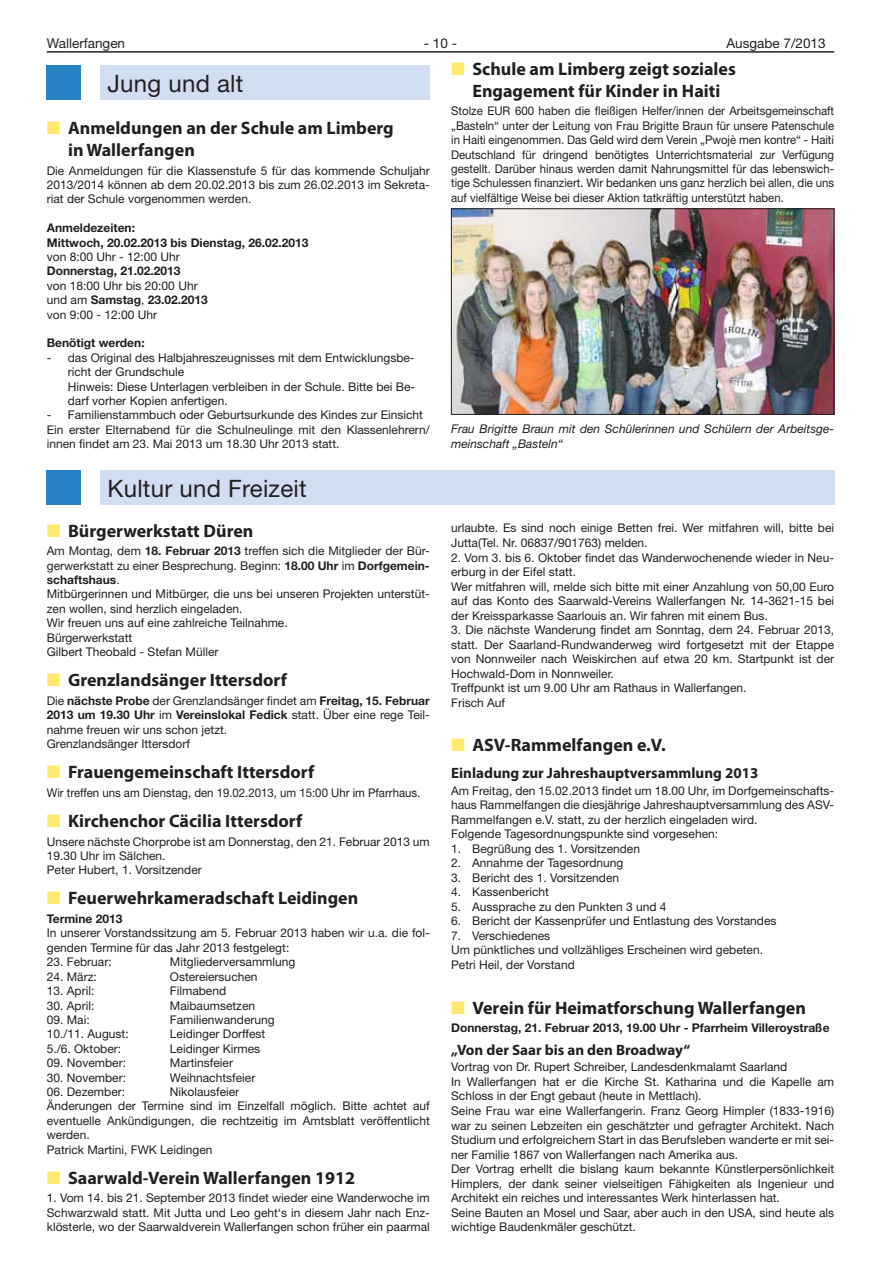
<style>
.page{position:relative;width:881px;height:1263px;background:#fff}
.page>*{position:absolute;margin:0;border:0;box-sizing:border-box;transform-origin:0 0}
.t1{font:24px "Lydnmk Kqdgkd Helvetica Neue";letter-spacing:.01em;color:#231f20}
.t2{font:24px "Ldgrrl Kqdgkd Helvetica Neue";letter-spacing:.01em;color:#231f20}
.t3{font:700 18px/21.6px "Myriad Pro";color:#231f20}
.t4{font:700 15px "Myriad Pro";color:#231f20}
.t5{font:13.5px "Helvetica Neue LT";color:#231f20}
.t6{font:12px/14.4px "Helvetica Neue LT";color:#231f20}
.t7{font:12px/14.4px "Helvetica Neue LT";color:#231f20;text-align:justify;scale:.95 1}
.t8{font:700 12px/14.4px "Helvetica Neue LT";color:#231f20}
.t9{font:italic 12px/14.4px "Helvetica Neue LT";color:#231f20}
.s1{color:#ffea6b}
.s2{font-weight:700}
</style>
<div class="page">
<hr style="left:47px;top:51px;width:786px;height:2px;background:#231f20">
<div style="left:47px;top:66px;width:34px;height:34px;background:#2783c5"></div>
<div style="left:100px;top:66px;width:329px;height:34px;background:#d1def1"></div>
<img style="left:453px;top:210px;width:378px;height:203px">
<div style="left:451px;top:208px;width:382px;height:207px;border:1px solid #231f20"></div>
<div style="left:47px;top:470px;width:34px;height:34px;background:#2783c5"></div>
<div style="left:100px;top:470px;width:733px;height:34px;background:#d1def1"></div>
<p class="t5" style="left:47px;top:35px;width:80px">Wallerfangen</p>
<p class="t5" style="left:424px;top:35px;width:35px">- 10 -</p>
<p class="t5" style="left:726px;top:35px;width:101px">Ausgabe 7/2013</p>
<h1 class="t2" style="left:107px;top:69px;width:137px">Jung und alt</h1>
<h2 class="t3" style="left:68px;top:117px;width:327px;text-indent:-21px"><span class="s1">■</span> Anmeldungen an der Schule am Limberg in Wallerfangen</h2>
<p class="t6" style="left:47px;top:163px;width:384px;text-align:justify">Die Anmeldungen für die Klassenstufe 5 für das kommende Schuljahr 2013/2014 können ab dem 20.02.2013 bis zum 26.02.2013 im Sekreta&shy;riat der Schule vorgenommen werden.</p>
<p class="t8" style="left:47px;top:220px;width:263px">Anmeldezeiten:<br>Mittwoch, 20.02.2013 bis Dienstag, 26.02.2013</p>
<p class="t6" style="left:47px;top:249px;width:134px">von 8:00 Uhr - 12:00 Uhr</p>
<p class="t8" style="left:47px;top:264px;width:135px">Donnerstag, 21.02.2013</p>
<p class="t6" style="left:47px;top:278px;width:162px">von 18:00 Uhr bis 20:00 Uhr und am <span class="s2">Samstag</span>, <span class="s2">23.02.2013 </span>von 9:00 - 12:00 Uhr</p>
<p class="t8" style="left:47px;top:336px;width:99px">Benötigt werden:</p>
<p class="t6" style="left:68px;top:350px;width:349px;text-indent:-21px">- das Original des Halbjahreszeugnisses mit dem Entwicklungsbe&shy;richt der Grundschule<br>Hinweis: Diese Unterlagen verbleiben in der Schule. Bitte bei Be&shy;darf vorher Kopien anfertigen.</p>
<p class="t6" style="left:47px;top:408px;width:384px">- Familienstammbuch oder Geburtsurkunde des Kindes zur Einsicht<br>Ein erster Elternabend für die Schulneulinge mit den Klassenlehrern/ innen findet am 23. Mai 2013 um 18.30 Uhr 2013 statt.</p>
<h2 class="t3" style="left:451px;top:58px;width:286px;text-align:center"><span class="s1">■</span> Schule am Limberg zeigt soziales<br>Engagement für Kinder in Haiti</h2>
<p class="t7" style="left:451px;top:104px;width:404px">Stolze EUR 600 haben die fleißigen Helfer/innen der Arbeitsgemeinschaft „Basteln“ unter der Leitung von Frau Brigitte Braun für unsere Patenschule in Haiti eingenommen. Das Geld wird dem Verein „Pwojè men kontre“ - Haiti Deutschland für dringend benötigtes Unterrichtsmaterial zur Verfügung gestellt. Darüber hinaus werden damit Nahrungsmittel für das lebenswich&shy;tige Schulessen finanziert. Wir bedanken uns ganz herzlich bei allen, die uns auf vielfältige Weise bei dieser Aktion tatkräftig unterstützt haben.</p>
<p class="t9" style="left:451px;top:422px;width:384px">Frau Brigitte Braun mit den Schülerinnen und Schülern der Arbeitsge&shy;meinschaft „Basteln“</p>
<h1 class="t1" style="left:107px;top:474px;width:201px">Kultur und Freizeit</h1>
<h2 class="t3" style="left:47px;top:519px;width:208px"><span class="s1">■</span> Bürgerwerkstatt Düren</h2>
<p class="t6" style="left:47px;top:544px;width:384px">Am Montag, dem <span class="s2">18. Februar 2013</span> treffen sich die Mitglieder der Bür&shy;gerwerkstatt zu einer Besprechung. Beginn: <span class="s2">18.00 Uhr</span> im <span class="s2">Dorfgemein&shy;schaftshaus</span>.<br>Mitbürgerinnen und Mitbürger, die uns bei unseren Projekten unterstüt&shy;zen wollen, sind herzlich eingeladen.<br>Wir freuen uns auf eine zahlreiche Teilnahme.<br>Bürgerwerkstatt<br>Gilbert Theobald - Stefan Müller</p>
<h2 class="t3" style="left:47px;top:669px;width:241px"><span class="s1">■</span> Grenzlandsänger Ittersdorf</h2>
<p class="t6" style="left:47px;top:693px;width:384px">Die <span class="s2">nächste Probe</span> der Grenzlandsänger findet am <span class="s2">Freitag, 15. Februar 2013 um 19.30 Uhr</span> im <span class="s2">Vereinslokal Fedick</span> statt. Über eine rege Teil&shy;nahme freuen wir uns schon jetzt.<br>Grenzlandsänger Ittersdorf</p>
<h2 class="t3" style="left:47px;top:761px;width:269px"><span class="s1">■</span> Frauengemeinschaft Ittersdorf</h2>
<p class="t7" style="left:47px;top:785px;width:394px">Wir treffen uns am Dienstag, den 19.02.2013, um 15:00 Uhr im Pfarrhaus.</p>
<h2 class="t3" style="left:47px;top:809px;width:257px"><span class="s1">■</span> Kirchenchor Cäcilia Ittersdorf</h2>
<p class="t6" style="left:47px;top:834px;width:384px">Unsere nächste Chorprobe ist am Donnerstag, den 21. Februar 2013 um<br>19.30 Uhr im Sälchen.<br>Peter Hubert, 1. Vorsitzender</p>
<h2 class="t3" style="left:47px;top:887px;width:313px"><span class="s1">■</span> Feuerwehrkameradschaft Leidingen</h2>
<p class="t8" style="left:47px;top:911px;width:77px">Termine 2013</p>
<p class="t6" style="left:47px;top:926px;width:384px">In unserer Vorstandssitzung am 5. Februar 2013 haben wir u.a. die fol&shy;genden Termine für das Jahr 2013 festgelegt:</p>
<p class="t6" style="left:47px;top:955px;width:66px">23. Februar:</p>
<p class="t6" style="left:170px;top:955px;width:127px">Mitgliederversammlung</p>
<p class="t6" style="left:47px;top:969px;width:52px">24. März:</p>
<p class="t6" style="left:170px;top:969px;width:89px">Ostereiersuchen</p>
<p class="t6" style="left:47px;top:983px;width:49px">13. April:</p>
<p class="t6" style="left:170px;top:983px;width:58px">Filmabend</p>
<p class="t6" style="left:47px;top:998px;width:49px">30. April:</p>
<p class="t6" style="left:170px;top:998px;width:87px">Maibaumsetzen</p>
<p class="t6" style="left:47px;top:1012px;width:44px">09. Mai:</p>
<p class="t6" style="left:170px;top:1012px;width:106px">Familienwanderung</p>
<p class="t6" style="left:47px;top:1027px;width:83px">10./11. August:</p>
<p class="t6" style="left:170px;top:1027px;width:97px">Leidinger Dorffest</p>
<p class="t6" style="left:47px;top:1041px;width:76px">5./6. Oktober:</p>
<p class="t6" style="left:170px;top:1041px;width:92px">Leidinger Kirmes</p>
<p class="t6" style="left:47px;top:1055px;width:81px">09. November:</p>
<p class="t6" style="left:170px;top:1055px;width:65px">Martinsfeier</p>
<p class="t6" style="left:47px;top:1070px;width:81px">30. November:</p>
<p class="t6" style="left:170px;top:1070px;width:87px">Weihnachtsfeier</p>
<p class="t6" style="left:47px;top:1084px;width:80px">06. Dezember:</p>
<p class="t6" style="left:47px;top:1084px;width:384px;text-indent:123px">Nikolausfeier<br>Änderungen der Termine sind im Einzelfall möglich. Bitte achtet auf eventuelle Ankündigungen, die rechtzeitig im Amtsblatt veröffentlicht werden.<br>Patrick Martini, FWK Leidingen</p>
<h2 class="t3" style="left:47px;top:1166px;width:310px"><span class="s1">■</span> Saarwald-Verein Wallerfangen 1912</h2>
<p class="t6" style="left:47px;top:1190px;width:384px;text-align:justify">1. Vom 14. bis 21. September 2013 findet wieder eine Wanderwoche im Schwarzwald statt. Mit Jutta und Leo geht‘s in diesem Jahr nach Enz&shy;klösterle, wo der Saarwaldverein Wallerfangen schon früher ein paarmal</p>
<p class="t6" style="left:451px;top:521px;width:384px">urlaubte. Es sind noch einige Betten frei. Wer mitfahren will, bitte bei<br>Jutta(Tel. Nr. 06837/901763) melden.</p>
<p class="t6" style="left:451px;top:550px;width:384px">2. Vom 3. bis 6. Oktober findet das Wanderwochenende wieder in Neu&shy;erburg in der Eifel statt.<br>Wer mitfahren will, melde sich bitte mit einer Anzahlung von 50,00 Euro auf das Konto des Saarwald-Vereins Wallerfangen Nr. 14-3621-15 bei der Kreissparkasse Saarlouis an. Wir fahren mit einem Bus.</p>
<p class="t6" style="left:451px;top:622px;width:384px">3. Die nächste Wanderung findet am Sonntag, dem 24. Februar 2013, statt. Der Saarland-Rundwanderweg wird fortgesetzt mit der Etappe von Nonnweiler nach Weiskirchen auf etwa 20 km. Startpunkt ist der Hochwald-Dom in Nonnweiler.<br>Treffpunkt ist um 9.00 Uhr am Rathaus in Wallerfangen.<br>Frisch Auf</p>
<h2 class="t3" style="left:451px;top:734px;width:216px"><span class="s1">■</span> ASV-Rammelfangen e.V.</h2>
<p class="t4" style="left:451px;top:763px;width:308px">Einladung zur Jahreshauptversammlung 2013</p>
<p class="t6" style="left:451px;top:783px;width:384px">Am Freitag, den 15.02.2013 findet um 18.00 Uhr, im Dorfgemeinschafts&shy;haus Rammelfangen die diesjährige Jahreshauptversammlung des ASV-Rammelfangen e.V. statt, zu der herzlich eingeladen wird.<br>Folgende Tagesordnungspunkte sind vorgesehen:</p>
<p class="t6" style="left:451px;top:841px;width:190px">1. Begrüßung des 1. Vorsitzenden</p>
<p class="t6" style="left:451px;top:856px;width:174px">2. Annahme der Tagesordnung</p>
<p class="t6" style="left:451px;top:870px;width:169px">3. Bericht des 1. Vorsitzenden</p>
<p class="t6" style="left:451px;top:885px;width:99px">4. Kassenbericht</p>
<p class="t6" style="left:451px;top:899px;width:217px">5. Aussprache zu den Punkten 3 und 4</p>
<p class="t6" style="left:451px;top:914px;width:327px">6. Bericht der Kassenprüfer und Entlastung des Vorstandes</p>
<p class="t6" style="left:451px;top:928px;width:313px">7. Verschiedenes<br>Um pünktliches und vollzähliges Erscheinen wird gebeten.<br>Petri Heil, der Vorstand</p>
<h2 class="t3" style="left:451px;top:996px;width:356px"><span class="s1">■</span> Verein für Heimatforschung Wallerfangen</h2>
<p class="t8" style="left:451px;top:1021px;width:380px">Donnerstag, 21. Februar 2013, 19.00 Uhr - Pfarrheim Villeroystraße</p>
<p class="t4" style="left:451px;top:1040px;width:240px">„Von der Saar bis an den Broadway“</p>
<p class="t6" style="left:451px;top:1060px;width:384px">Vortrag von Dr. Rupert Schreiber, Landesdenkmalamt Saarland<br>In Wallerfangen hat er die Kirche St. Katharina und die Kapelle am Schloss in der Engt gebaut (heute in Mettlach).<br>Seine Frau war eine Wallerfangerin. Franz Georg Himpler (1833-1916) war zu seinen Lebzeiten ein geschätzter und gefragter Architekt. Nach Studium und erfolgreichem Start in das Berufsleben wanderte er mit sei&shy;ner Familie 1867 von Wallerfangen nach Amerika aus.<br>Der Vortrag erhellt die bislang kaum bekannte Künstlerpersönlichkeit Himplers, der dank seiner vielseitigen Fähigkeiten als Ingenieur und Architekt ein reiches und interessantes Werk hinterlassen hat.<br>Seine Bauten an Mosel und Saar, aber auch in den USA, sind heute als wichtige Baudenkmäler geschützt.</p>
</div>
